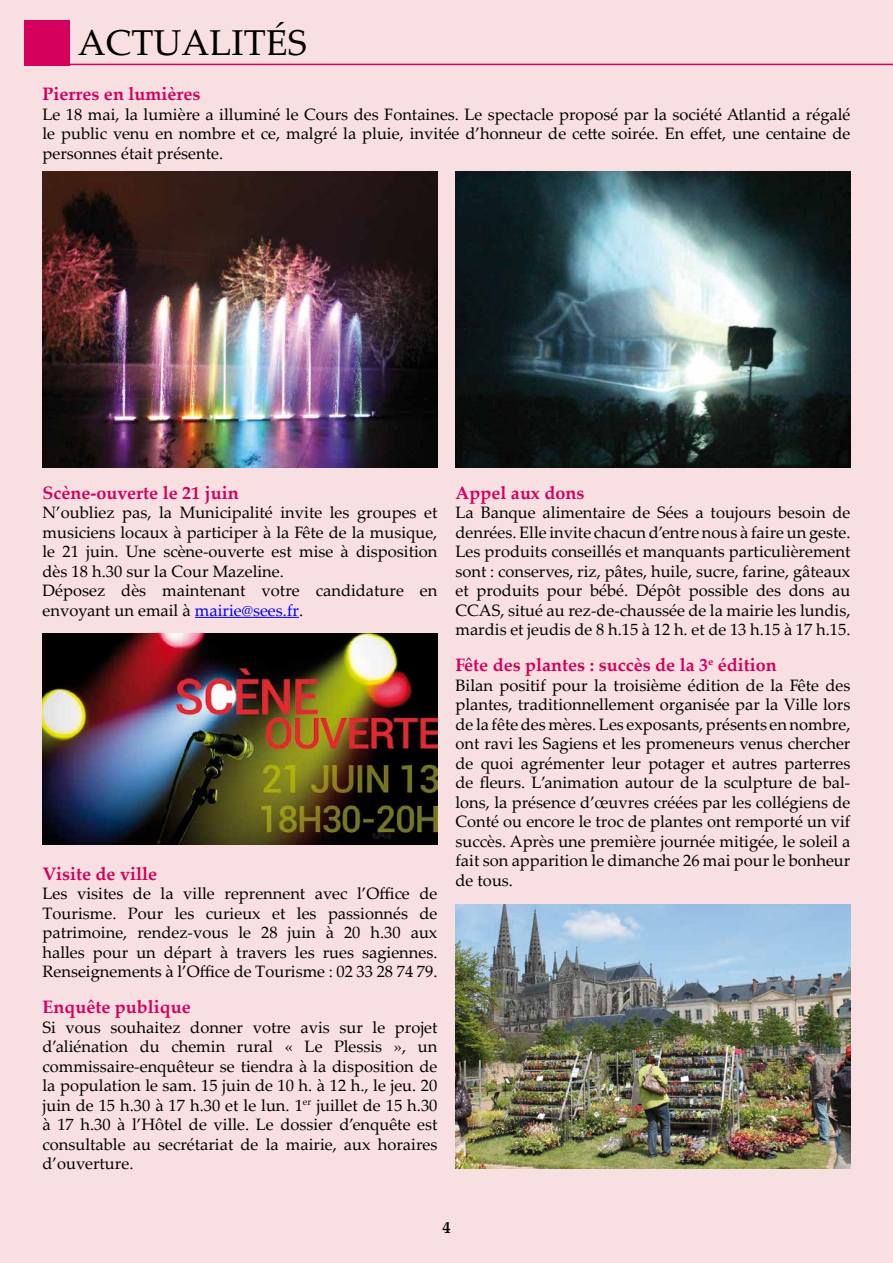
<style>
.page{position:relative;width:893px;height:1263px;background:#f8dfe2}
.page>*{position:absolute;margin:0;border:0;box-sizing:border-box;transform-origin:0 0}
.t1{font:36px "Palatino Linotype";color:#000}
.t2{font:700 18px "Palatino Linotype";color:#d5005b}
.t3{font:16.5px/19.5px "Palatino Linotype";color:#000;text-align:justify}
.t4{font:700 16.5px "Palatino Linotype";color:#000}
.s1{color:#00f}
</style>
<div class="page">
<div style="left:24px;top:20px;width:45px;height:45px;background:#d5005b"></div>
<hr style="left:69px;top:64px;width:824px;height:1px;background:#d5005b">
<hr style="left:195px;top:617px;width:104px;height:1px;background:#00f">
<img style="left:43px;top:171px;width:394px;height:296px">
<img style="left:43px;top:633px;width:394px;height:211px">
<img style="left:455px;top:171px;width:395px;height:296px">
<img style="left:455px;top:904px;width:395px;height:264px">
<h1 class="t1" style="left:78px;top:17px;width:230px">ACTUALITéS</h1>
<p class="t2" style="left:43px;top:81px;width:159px">Pierres en lumières</p>
<p class="t3" style="left:43px;top:104px;width:809px">Le 18 mai, la lumière a illuminé le Cours des Fontaines. Le spectacle proposé par la société Atlantid a régalé le public venu en nombre et ce, malgré la pluie, invitée d’honneur de cette soirée. En effet, une centaine de personnes était présente.</p>
<p class="t2" style="left:43px;top:480px;width:198px">Scène-ouverte le 21 juin</p>
<p class="t3" style="left:43px;top:502px;width:396px;text-align:left">N’oubliez pas, la Municipalité invite les groupes et musiciens locaux à participer à la Fête de la musique, le 21 juin. Une scène-ouverte est mise à disposition dès 18 h.30 sur la Cour Mazeline.<br>Déposez dès maintenant votre candidature en envoyant un email à <span class="s1">mairie@sees.fr</span>.</p>
<p class="t2" style="left:43px;top:861px;width:116px">Visite de ville</p>
<p class="t3" style="left:43px;top:883px;width:396px">Les visites de la ville reprennent avec l’Office de Tourisme. Pour les curieux et les passionnés de patrimoine, rendez-vous le 28 juin à 20 h.30 aux halles pour un départ à travers les rues sagiennes.<br>Renseignements à l’Office de Tourisme : 02 33 28 74 79.</p>
<p class="t2" style="left:43px;top:994px;width:150px">Enquête publique</p>
<p class="t3" style="left:43px;top:1017px;width:396px">Si vous souhaitez donner votre avis sur le projet d’aliénation du chemin rural « Le Plessis », un commissaire-enquêteur se tiendra à la disposition de la population le sam. 15 juin de 10 h. à 12 h., le jeu. 20 juin de 15 h.30 à 17 h.30 et le lun. 1<sup>er</sup> juillet de 15 h.30 à 17 h.30 à l’Hôtel de ville. Le dossier d’enquête est consultable au secrétariat de la mairie, aux horaires d’ouverture.</p>
<p class="t2" style="left:455px;top:480px;width:130px">Appel aux dons</p>
<p class="t3" style="left:455px;top:502px;width:396px">La Banque alimentaire de Sées a toujours besoin de denrées. Elle invite chacun d’entre nous à faire un geste.<br>Les produits conseillés et manquants particulièrement sont : conserves, riz, pâtes, huile, sucre, farine, gâteaux et produits pour bébé. Dépôt possible des dons au CCAS, situé au rez-de-chaussée de la mairie les lundis, mardis et jeudis de 8 h.15 à 12 h. et de 13 h.15 à 17 h.15.</p>
<p class="t2" style="left:455px;top:652px;width:323px">Fête des plantes : succès de la 3<sup>e</sup> édition</p>
<p class="t3" style="left:455px;top:675px;width:396px">Bilan positif pour la troisième édition de la Fête des plantes, traditionnellement organisée par la Ville lors de la fête des mères. Les exposants, présents en nombre, ont ravi les Sagiens et les promeneurs venus chercher de quoi agrémenter leur potager et autres parterres de fleurs. L’animation autour de la sculpture de bal&shy;lons, la présence d’œuvres créées par les collégiens de Conté ou encore le troc de plantes ont remporté un vif succès. Après une première journée mitigée, le soleil a fait son apparition le dimanche 26 mai pour le bonheur de tous.</p>
<p class="t4" style="left:442px;top:1215px;width:10px">4</p>
</div>
